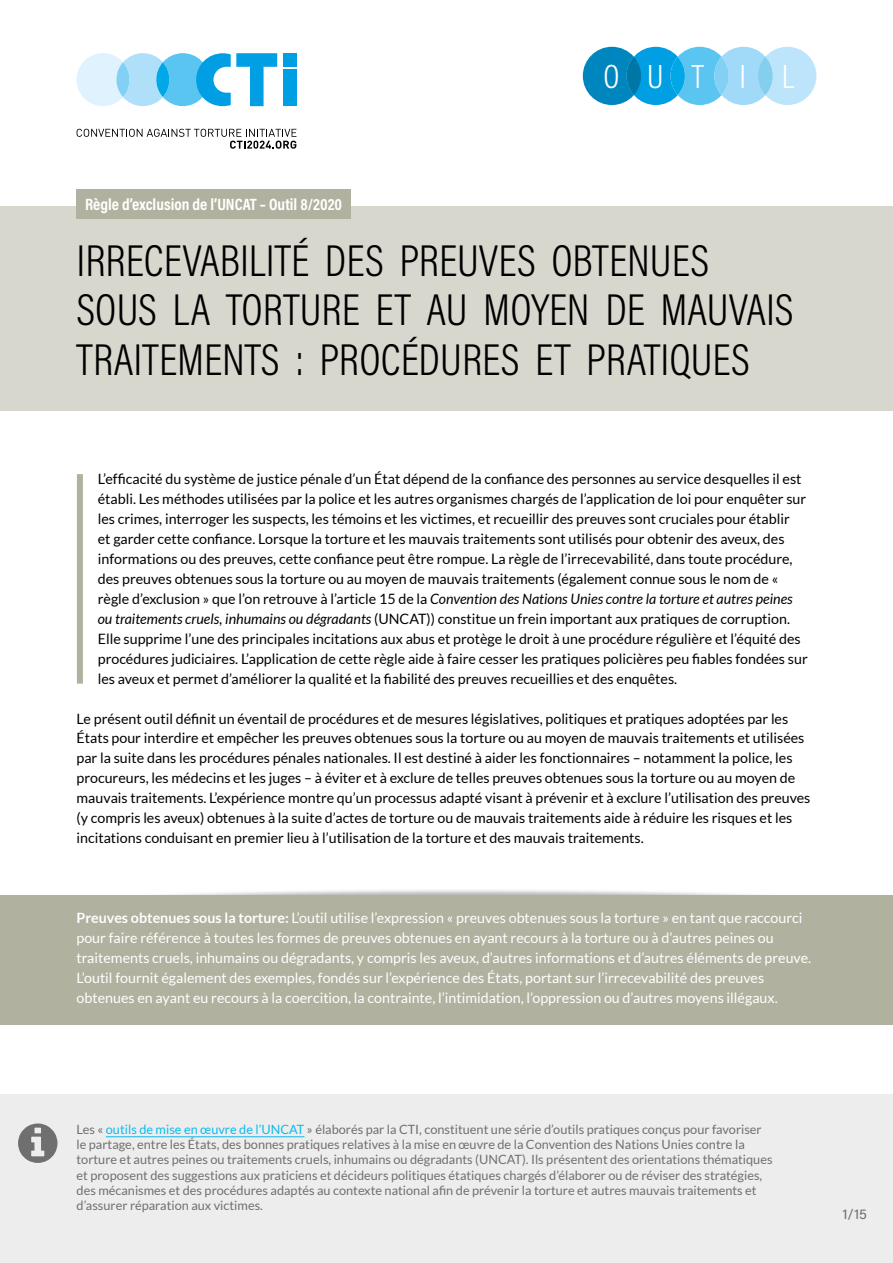
<style>
.page{position:relative;width:893px;height:1263px;background:#fff}
.page>*{position:absolute;margin:0;border:0;box-sizing:border-box;transform-origin:0 0}
.t1{font:300 45px/49.5px "Acumin Pro Cond";color:#000}
.t2{font:300 33.75px "Acumin Pro Cond";color:#fff}
.t3{font:700 16.5px "Acumin Pro Cond";color:#fff}
.t4{font:14.25px/20px "Lato";color:#000}
.t5{font:14.25px/20px "Lato";color:#fff}
.t6{font:14.25px "Acumin Pro";color:#706f6f}
.t7{font:12.75px/15.3px "Lato";color:#706f6f}
.s1{font-style:italic}
.s2{font-weight:700}
.s3{color:#0bbbef}
</style>
<div class="page">
<div style="left:0;top:206px;width:893px;height:204px;background:#d8d7ce"></div>
<div style="left:0;top:1094px;width:893px;height:169px;background:#ededed"></div>
<svg style="left:77px;top:129px;width:219px;height:20px"></svg>
<div style="left:283px;top:53px;width:13px;height:14px;background:#009fe3"></div>
<div style="left:283px;top:70px;width:13px;height:36px;background:#009fe3"></div>
<svg style="left:77px;top:53px;width:200px;height:53px"></svg>
<div style="left:77px;top:190px;width:274px;height:29px;background:#b1b19f"></div>
<hr style="left:106px;top:1136px;width:198px;height:1px;background:#0bbbef">
<svg style="left:18px;top:1123px;width:39px;height:40px"></svg>
<div style="left:77px;top:474px;width:6px;height:210px;background:#b1b19f"></div>
<div style="left:73px;top:888px;width:773px;height:34px;background:#000;opacity:.3"></div>
<div style="left:0;top:895px;width:893px;height:129px;background:#b1b19f"></div>
<svg style="left:583px;top:47px;width:233px;height:58px"></svg>
<svg style="left:714px;top:57px;width:15px;height:38px"></svg>
<div style="left:670px;top:57px;width:15px;height:38px;background:#00a8e7;border-radius:50%"></div>
<div style="left:758px;top:57px;width:15px;height:38px;background:#84cfed;border-radius:50%"></div>
<div style="left:627px;top:57px;width:14px;height:38px;background:#0076a7;border-radius:50%"></div>
<p class="t3" style="left:85px;top:194px;width:259px">Règle d’exclusion de l’UNCAT – Outil 8/2020</p>
<h2 class="t2" style="left:603px;top:54px;width:192px">OUT IL</h2>
<h1 class="t1" style="left:77px;top:234px;width:719px">IRRECEVABILITÉ DES PREUVES OBTENUES<br>SOUS LA TORTURE ET AU MOYEN DE MAUVAIS<br>TRAITEMENTS : PROCÉDURES ET PRATIQUES</h1>
<p class="t4" style="left:98px;top:469px;width:711px">L’efficacité du système de justice pénale d’un État dépend de la confiance des personnes au service desquelles il est établi. Les méthodes utilisées par la police et les autres organismes chargés de l’application de loi pour enquêter sur les crimes, interroger les suspects, les témoins et les victimes, et recueillir des preuves sont cruciales pour établir<br>et garder cette confiance. Lorsque la torture et les mauvais traitements sont utilisés pour obtenir des aveux, des informations ou des preuves, cette confiance peut être rompue. La règle de l’irrecevabilité, dans toute procédure, des preuves obtenues sous la torture ou au moyen de mauvais traitements (également connue sous le nom de « règle d’exclusion » que l’on retrouve à l’article 15 de la <span class="s1">Convention des Nations Unies contre la torture et autres peines ou traitements cruels, inhumains ou dégradants</span> (UNCAT)) constitue un frein important aux pratiques de corruption.<br>Elle supprime l’une des principales incitations aux abus et protège le droit à une procédure régulière et l’équité des procédures judiciaires. L’application de cette règle aide à faire cesser les pratiques policières peu fiables fondées sur les aveux et permet d’améliorer la qualité et la fiabilité des preuves recueillies et des enquêtes.</p>
<p class="t4" style="left:77px;top:708px;width:735px">Le présent outil définit un éventail de procédures et de mesures législatives, politiques et pratiques adoptées par les États pour interdire et empêcher les preuves obtenues sous la torture ou au moyen de mauvais traitements et utilisées par la suite dans les procédures pénales nationales. Il est destiné à aider les fonctionnaires – notamment la police, les procureurs, les médecins et les juges – à éviter et à exclure de telles preuves obtenues sous la torture ou au moyen de mauvais traitements. L’expérience montre qu’un processus adapté visant à prévenir et à exclure l’utilisation des preuves (y compris les aveux) obtenues à la suite d’actes de torture ou de mauvais traitements aide à réduire les risques et les incitations conduisant en premier lieu à l’utilisation de la torture et des mauvais traitements.</p>
<p class="t5" style="left:77px;top:908px;width:736px"><span class="s2">Preuves obtenues sous la torture:</span> L’outil utilise l’expression « preuves obtenues sous la torture » en tant que raccourci pour faire référence à toutes les formes de preuves obtenues en ayant recours à la torture ou à d’autres peines ou traitements cruels, inhumains ou dégradants, y compris les aveux, d’autres informations et d’autres éléments de preuve.<br>L’outil fournit également des exemples, fondés sur l’expérience des États, portant sur l’irrecevabilité des preuves obtenues en ayant eu recours à la coercition, la contrainte, l’intimidation, l’oppression ou d’autres moyens illégaux.</p>
<p class="t7" style="left:77px;top:1121px;width:698px">Les « <span class="s3">outils de mise en œuvre de l’UNCAT</span> » élaborés par la CTI, constituent une série d’outils pratiques conçus pour favoriser le partage, entre les États, des bonnes pratiques relatives à la mise en œuvre de la Convention des Nations Unies contre la torture et autres peines ou traitements cruels, inhumains ou dégradants (UNCAT). Ils présentent des orientations thématiques et proposent des suggestions aux praticiens et décideurs politiques étatiques chargés d’élaborer ou de réviser des stratégies, des mécanismes et des procédures adaptés au contexte national afin de prévenir la torture et autres mauvais traitements et d’assurer réparation aux victimes.</p>
<p class="t6" style="left:842px;top:1204px;width:26px">1/15</p>
</div>
